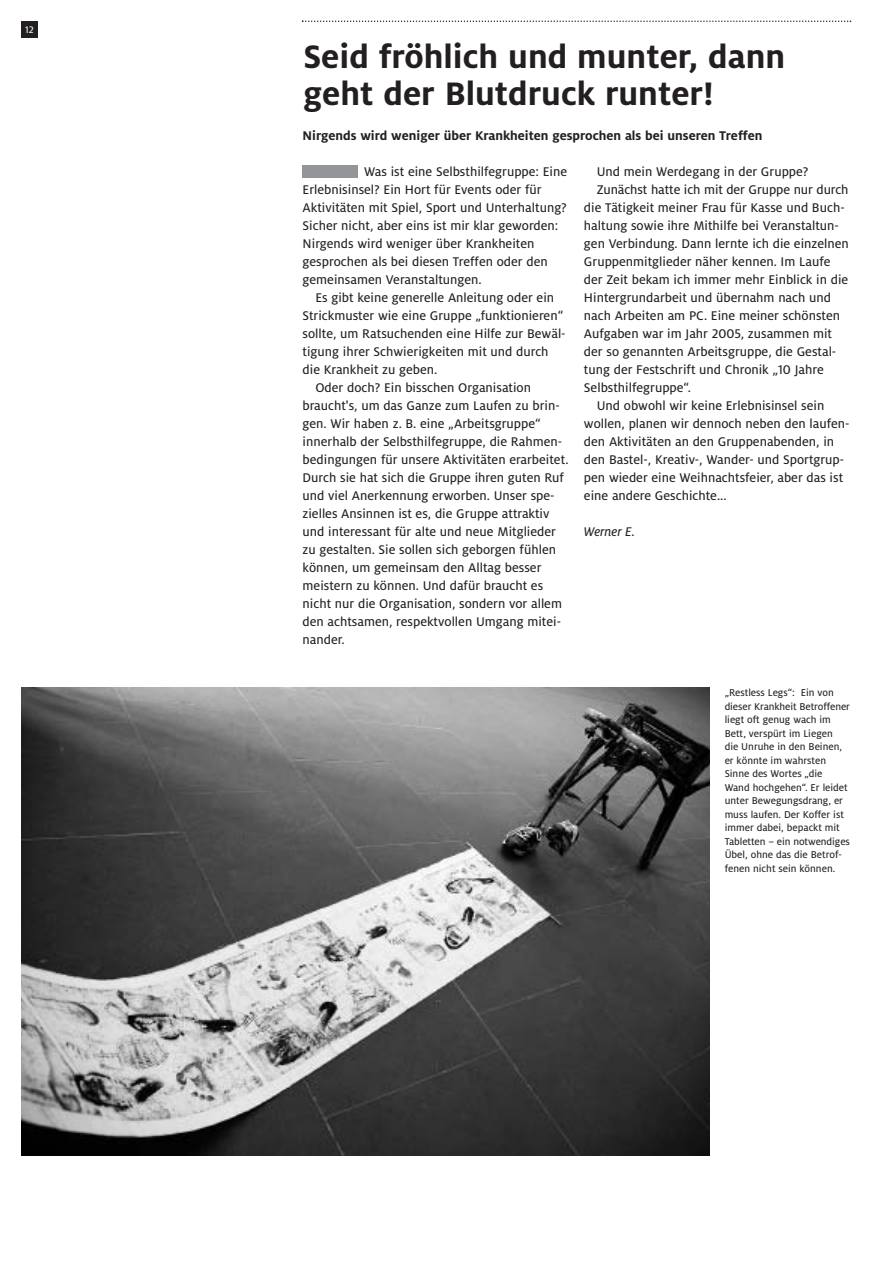
<style>
.page{position:relative;width:893px;height:1263px;background:#fff}
.page>*{position:absolute;margin:0;border:0;box-sizing:border-box;transform-origin:0 0}
.t1{font:700 36px/37.5px "Milo LF";color:#231f20}
.t2{font:13.95px/18px "Milo LF Text";color:#231f20}
.t3{font:700 13.95px "Milo LF";color:#231f20}
.t4{font:italic 13.95px "Milo LF Text";color:#231f20}
.t5{font:10.95px/13.5px "Milo LF Text";color:#231f20}
.t6{font:10.5px "Milo LF Text";color:#fff}
</style>
<div class="page">
<div style="left:21px;top:21px;width:17px;height:17px;background:#231f20"></div>
<svg style="left:302px;top:21px;width:549px;height:1px"></svg>
<div style="left:303px;top:165px;width:55px;height:13px;background:#939598"></div>
<img style="left:21px;top:687px;width:689px;height:468px">
<p class="t6" style="left:25px;top:25px;width:10px">12</p>
<h1 class="t1" style="left:303px;top:40px;width:483px">Seid fröhlich und munter, dann geht der Blutdruck runter!</h1>
<p class="t3" style="left:303px;top:131px;width:461px">Nirgends wird weniger über Krankheiten gesprochen als bei unseren Treffen</p>
<p class="t2" style="left:303px;top:164px;width:266px;text-indent:61px">Was ist eine Selbsthilfegruppe: Eine Erlebnisinsel? Ein Hort für Events oder für Aktivitäten mit Spiel, Sport und Unterhaltung?<br>Sicher nicht, aber eins ist mir klar geworden:<br>Nirgends wird weniger über Krankheiten gesprochen als bei diesen Treffen oder den gemeinsamen Veranstaltungen.</p>
<p class="t2" style="left:315px;top:290px;width:240px">Es gibt keine generelle Anleitung oder ein</p>
<p class="t2" style="left:303px;top:308px;width:262px">Strickmuster wie eine Gruppe „funktionieren“</p>
<p class="t2" style="left:303px;top:326px;width:265px">sollte, um Ratsuchenden eine Hilfe zur Bewäl-</p>
<p class="t2" style="left:303px;top:344px;width:247px">tigung ihrer Schwierigkeiten mit und durch</p>
<p class="t2" style="left:303px;top:362px;width:136px">die Krankheit zu geben.</p>
<p class="t2" style="left:315px;top:380px;width:217px">Oder doch? Ein bisschen Organisation</p>
<p class="t2" style="left:303px;top:398px;width:259px">braucht's, um das Ganze zum Laufen zu brin-</p>
<p class="t2" style="left:303px;top:416px;width:240px">gen. Wir haben z. B. eine „Arbeitsgruppe“</p>
<p class="t2" style="left:303px;top:434px;width:261px">innerhalb der Selbsthilfegruppe, die Rahmen-</p>
<p class="t2" style="left:303px;top:452px;width:268px">bedingungen für unsere Aktivitäten erarbeitet.</p>
<p class="t2" style="left:303px;top:470px;width:263px">Durch sie hat sich die Gruppe ihren guten Ruf</p>
<p class="t2" style="left:303px;top:488px;width:253px">und viel Anerkennung erworben. Unser spe-</p>
<p class="t2" style="left:303px;top:506px;width:248px">zielles Ansinnen ist es, die Gruppe attraktiv</p>
<p class="t2" style="left:303px;top:524px;width:255px">und interessant für alte und neue Mitglieder</p>
<p class="t2" style="left:303px;top:542px;width:255px">zu gestalten. Sie sollen sich geborgen fühlen</p>
<p class="t2" style="left:303px;top:560px;width:240px">können, um gemeinsam den Alltag besser</p>
<p class="t2" style="left:303px;top:578px;width:242px">meistern zu können. Und dafür braucht es</p>
<p class="t2" style="left:303px;top:596px;width:261px">nicht nur die Organisation, sondern vor allem</p>
<p class="t2" style="left:303px;top:614px;width:260px">den achtsamen, respektvollen Umgang mitei-</p>
<p class="t2" style="left:303px;top:632px;width:44px">nander.</p>
<p class="t2" style="left:597px;top:164px;width:213px">Und mein Werdegang in der Gruppe?</p>
<p class="t2" style="left:597px;top:182px;width:253px">Zunächst hatte ich mit der Gruppe nur durch</p>
<p class="t2" style="left:584px;top:200px;width:262px">die Tätigkeit meiner Frau für Kasse und Buch-</p>
<p class="t2" style="left:584px;top:218px;width:256px">haltung sowie ihre Mithilfe bei Veranstaltun-</p>
<p class="t2" style="left:584px;top:236px;width:266px">gen Verbindung. Dann lernte ich die einzelnen</p>
<p class="t2" style="left:584px;top:254px;width:248px">Gruppenmitglieder näher kennen. Im Laufe</p>
<p class="t2" style="left:584px;top:272px;width:266px">der Zeit bekam ich immer mehr Einblick in die</p>
<p class="t2" style="left:584px;top:290px;width:249px">Hintergrundarbeit und übernahm nach und</p>
<p class="t2" style="left:584px;top:308px;width:258px">nach Arbeiten am PC. Eine meiner schönsten</p>
<p class="t2" style="left:584px;top:326px;width:250px">Aufgaben war im Jahr 2005, zusammen mit</p>
<p class="t2" style="left:584px;top:344px;width:254px">der so genannten Arbeitsgruppe, die Gestal-</p>
<p class="t2" style="left:584px;top:362px;width:241px">tung der Festschrift und Chronik „10 Jahre</p>
<p class="t2" style="left:584px;top:380px;width:108px">Selbsthilfegruppe“.</p>
<p class="t2" style="left:597px;top:398px;width:229px">Und obwohl wir keine Erlebnisinsel sein</p>
<p class="t2" style="left:584px;top:416px;width:267px">wollen, planen wir dennoch neben den laufen-</p>
<p class="t2" style="left:584px;top:434px;width:252px">den Aktivitäten an den Gruppenabenden, in</p>
<p class="t2" style="left:584px;top:452px;width:262px">den Bastel-, Kreativ-, Wander- und Sportgrup-</p>
<p class="t2" style="left:584px;top:470px;width:261px">pen wieder eine Weihnachtsfeier, aber das ist</p>
<p class="t2" style="left:584px;top:488px;width:144px">eine andere Geschichte...</p>
<p class="t4" style="left:584px;top:527px;width:52px">Werner E.</p>
<p class="t5" style="left:725px;top:687px;width:127px">„Restless Legs“: Ein von dieser Krankheit Betroffener liegt oft genug wach im<br>Bett, verspürt im Liegen<br>die Unruhe in den Beinen, er könnte im wahrsten<br>Sinne des Wortes „die<br>Wand hochgehen“. Er leidet unter Bewegungsdrang, er muss laufen. Der Koffer ist immer dabei, bepackt mit<br>Tabletten – ein notwendiges<br>Übel, ohne das die Betrof&shy;fenen nicht sein können.</p>
</div>
